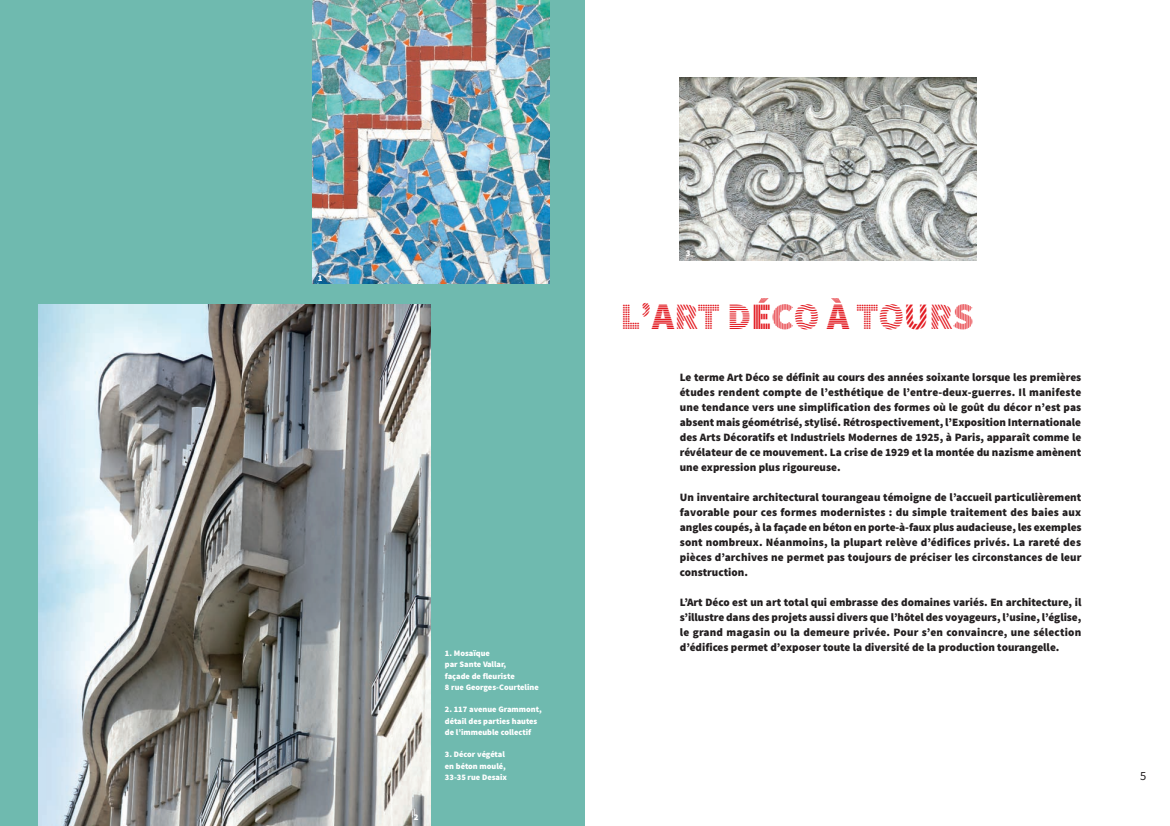
<style>
.page{position:relative;width:1170px;height:826px;background:#fff}
.page>*{position:absolute;margin:0;border:0;box-sizing:border-box;transform-origin:0 0}
.t1{font:37.5px "Source Sans Pro DISPLAY";color:#e21a21}
.t2{font:12.5px "Source Sans Pro";color:#231f20}
.t3{font:900 11.25px/15px "Source Sans Pro";color:#231f20;text-align:justify}
.t4{font:900 8.75px "Source Sans Pro";color:#fff}
.t5{font:900 8.38px/11.2px "Source Sans Pro";color:#fff}
</style>
<div class="page">
<img style="left:679px;top:78px;width:297px;height:182px">
<div style="left:0;top:0;width:585px;height:826px;background:#6fbaaf"></div>
<img style="left:312px;top:0;width:237px;height:283px">
<img style="left:39px;top:305px;width:392px;height:521px">
<p class="t4" style="left:318px;top:272px;width:6px">1</p>
<p class="t4" style="left:413px;top:811px;width:6px">2</p>
<p class="t5" style="left:445px;top:648px;width:95px">1. Mosaïque<br>par Sante Vallar,<br>façade de fleuriste<br>8 rue Georges-Courteline</p>
<p class="t5" style="left:445px;top:704px;width:98px">2. 117 avenue Grammont, détail des parties hautes de l’immeuble collectif</p>
<p class="t5" style="left:445px;top:749px;width:64px">3. Décor végétal en béton moulé,<br>33-35 rue Desaix</p>
<p class="t4" style="left:685px;top:247px;width:6px">3</p>
<h1 class="t1" style="left:620px;top:297px;width:355px">L’ART DÉCO À TOURS</h1>
<p class="t3" style="left:679px;top:370px;width:403px">Le terme Art Déco se définit au cours des années soixante lorsque les premières études rendent compte de l’esthétique de l’entre-deux-guerres. Il manifeste une tendance vers une simplification des formes où le goût du décor n’est pas absent mais géométrisé, stylisé. Rétrospectivement, l’Exposition Internationale des Arts Décoratifs et Industriels Modernes de 1925, à Paris, apparaît comme le révélateur de ce mouvement. La crise de 1929 et la montée du nazisme amènent une expression plus rigoureuse.</p>
<p class="t3" style="left:679px;top:490px;width:403px">Un inventaire architectural tourangeau témoigne de l’accueil particulièrement favorable pour ces formes modernistes : du simple traitement des baies aux angles coupés, à la façade en béton en porte-à-faux plus audacieuse, les exemples sont nombreux. Néanmoins, la plupart relève d’édifices privés. La rareté des pièces d’archives ne permet pas toujours de préciser les circonstances de leur construction.</p>
<p class="t3" style="left:679px;top:595px;width:403px">L’Art Déco est un art total qui embrasse des domaines variés. En architecture, il s’illustre dans des projets aussi divers que l’hôtel des voyageurs, l’usine, l’église, le grand magasin ou la demeure privée. Pour s’en convaincre, une sélection d’édifices permet d’exposer toute la diversité de la production tourangelle.</p>
<p class="t2" style="left:1140px;top:768px;width:8px">5</p>
</div>
